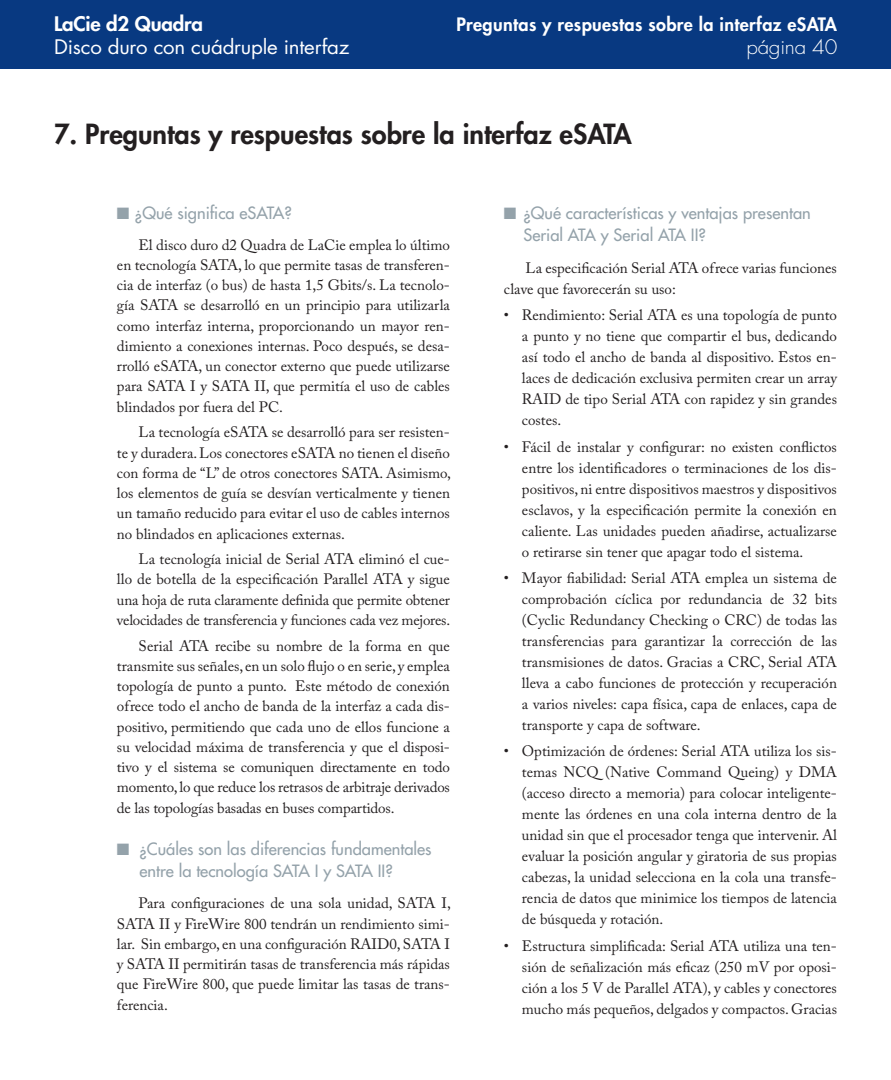
<style>
.page{position:relative;width:891px;height:1080px;background:#fff}
.page>*{position:absolute;margin:0;border:0;box-sizing:border-box;transform-origin:0 0}
.t1{font:800 27px "Futura";color:#231f20}
.t2{font:19.5px "Futura";letter-spacing:-.01em;color:#fff;scale:1.05 1}
.t3{font:800 19.5px "Futura";letter-spacing:-.01em;color:#fff;scale:1.05 1}
.t4{font:300 19.5px "Futura";letter-spacing:-.01em;color:#fff;scale:1.05 1}
.t5{font:800 18px "Futura";letter-spacing:.02em;color:#fff}
.t6{font:16.5px/22.5px "Futura";color:#94a2aa}
.t7{font:16.5px "Zapf Dingbats ITC";color:#94a2aa}
.t8{font:15px/20.2px "Adobe Caslon Pro";color:#231f20;text-align:justify}
</style>
<div class="page">
<div style="left:0;top:0;width:891px;height:69px;background:#083981"></div>
<h2 class="t3" style="left:54px;top:10px;width:143px">LaCie d2 Quadra</h2>
<h2 class="t2" style="left:54px;top:33px;width:283px">Disco duro con cuádruple interfaz</h2>
<h2 class="t4" style="left:746px;top:34px;width:88px">página 40</h2>
<p class="t5" style="left:456px;top:12px;width:382px">Preguntas y respuestas sobre la interfaz eSATA</p>
<h1 class="t1" style="left:54px;top:116px;width:579px">7. Preguntas y respuestas sobre la interfaz eSATA</h1>
<p class="t6" style="left:117px;top:201px;width:177px">■ ¿Qué significa eSATA?</p>
<p class="t8" style="left:117px;top:234px;width:335px;text-indent:22px">El disco duro d2 Quadra de LaCie emplea lo último en tecnología SATA, lo que permite tasas de transferen&shy;cia de interfaz (o bus) de hasta 1,5 Gbits/s. La tecnolo&shy;gía SATA se desarrolló en un principio para utilizarla como interfaz interna, proporcionando un mayor ren&shy;dimiento a conexiones internas. Poco después, se desa&shy;rrolló eSATA, un conector externo que puede utilizarse para SATA I y SATA II, que permitía el uso de cables blindados por fuera del PC.</p>
<p class="t8" style="left:117px;top:422px;width:336px;text-indent:22px">La tecnología eSATA se desarrolló para ser resisten&shy;te y duradera. Los conectores eSATA no tienen el diseño con forma de “L” de otros conectores SATA. Asimismo, los elementos de guía se desvían verticalmente y tienen un tamaño reducido para evitar el uso de cables internos no blindados en aplicaciones externas.</p>
<p class="t8" style="left:117px;top:549px;width:335px;text-indent:22px">La tecnología inicial de Serial ATA eliminó el cue&shy;llo de botella de la especificación Parallel ATA y sigue una hoja de ruta claramente definida que permite obtener velocidades de transferencia y funciones cada vez mejores.</p>
<p class="t8" style="left:117px;top:635px;width:335px;text-indent:22px">Serial ATA recibe su nombre de la forma en que transmite sus señales, en un solo flujo o en serie, y emplea topología de punto a punto. Este método de conexión ofrece todo el ancho de banda de la interfaz a cada dis&shy;positivo, permitiendo que cada uno de ellos funcione a su velocidad máxima de transferencia y que el disposi&shy;tivo y el sistema se comuniquen directamente en todo momento, lo que reduce los retrasos de arbitraje derivados de las topologías basadas en buses compartidos.</p>
<p class="t6" style="left:139px;top:837px;width:294px">¿Cuáles son las diferencias fundamentales entre la tecnología SATA I y SATA II?</p>
<p class="t8" style="left:117px;top:893px;width:336px;text-indent:22px">Para configuraciones de una sola unidad, SATA I, SATA II y FireWire 800 tendrán un rendimiento simi&shy;lar. Sin embargo, en una configuración RAID0, SATA I y SATA II permitirán tasas de transferencia más rápidas que FireWire 800, que puede limitar las tasas de trans&shy;ferencia.</p>
<p class="t7" style="left:117px;top:841px;width:14px">■</p>
<p class="t6" style="left:523px;top:201px;width:289px;text-indent:-20px">■ ¿Qué características y ventajas presentan<br>Serial ATA y Serial ATA II?</p>
<p class="t8" style="left:504px;top:257px;width:334px;line-height:21px;text-indent:22px">La especificación Serial ATA ofrece varias funciones clave que favorecerán su uso:</p>
<p class="t8" style="left:522px;top:305px;width:317px;line-height:21px">Rendimiento: Serial ATA es una topología de punto a punto y no tiene que compartir el bus, dedicando así todo el ancho de banda al dispositivo. Estos en&shy;laces de dedicación exclusiva permiten crear un array RAID de tipo Serial ATA con rapidez y sin grandes costes.</p>
<p class="t8" style="left:522px;top:436px;width:317px;line-height:21px">Fácil de instalar y configurar: no existen conflictos entre los identificadores o terminaciones de los dis&shy;positivos, ni entre dispositivos maestros y dispositivos esclavos, y la especificación permite la conexión en caliente. Las unidades pueden añadirse, actualizarse o retirarse sin tener que apagar todo el sistema.</p>
<p class="t8" style="left:522px;top:567px;width:317px;line-height:21px">Mayor fiabilidad: Serial ATA emplea un sistema de comprobación cíclica por redundancia de 32 bits (Cyclic Redundancy Checking o CRC) de todas las transferencias para garantizar la corrección de las transmisiones de datos. Gracias a CRC, Serial ATA lleva a cabo funciones de protección y recuperación a varios niveles: capa física, capa de enlaces, capa de transporte y capa de software.</p>
<p class="t8" style="left:522px;top:741px;width:317px;line-height:21px">Optimización de órdenes: Serial ATA utiliza los sis&shy;temas NCQ (Native Command Queing) y DMA (acceso directo a memoria) para colocar inteligente&shy;mente las órdenes en una cola interna dentro de la unidad sin que el procesador tenga que intervenir. Al evaluar la posición angular y giratoria de sus propias cabezas, la unidad selecciona en la cola una transfe&shy;rencia de datos que minimice los tiempos de latencia de búsqueda y rotación.</p>
<p class="t8" style="left:522px;top:935px;width:317px;line-height:21px">Estructura simplificada: Serial ATA utiliza una ten&shy;sión de señalización más eficaz (250 mV por oposi&shy;ción a los 5 V de Parallel ATA), y cables y conectores mucho más pequeños, delgados y compactos. Gracias</p>
<p class="t8" style="left:504px;top:305px;width:7px">•</p>
<p class="t8" style="left:504px;top:436px;width:7px">•</p>
<p class="t8" style="left:504px;top:568px;width:7px">•</p>
<p class="t8" style="left:504px;top:741px;width:7px">•</p>
<p class="t8" style="left:504px;top:936px;width:7px">•</p>
</div>
